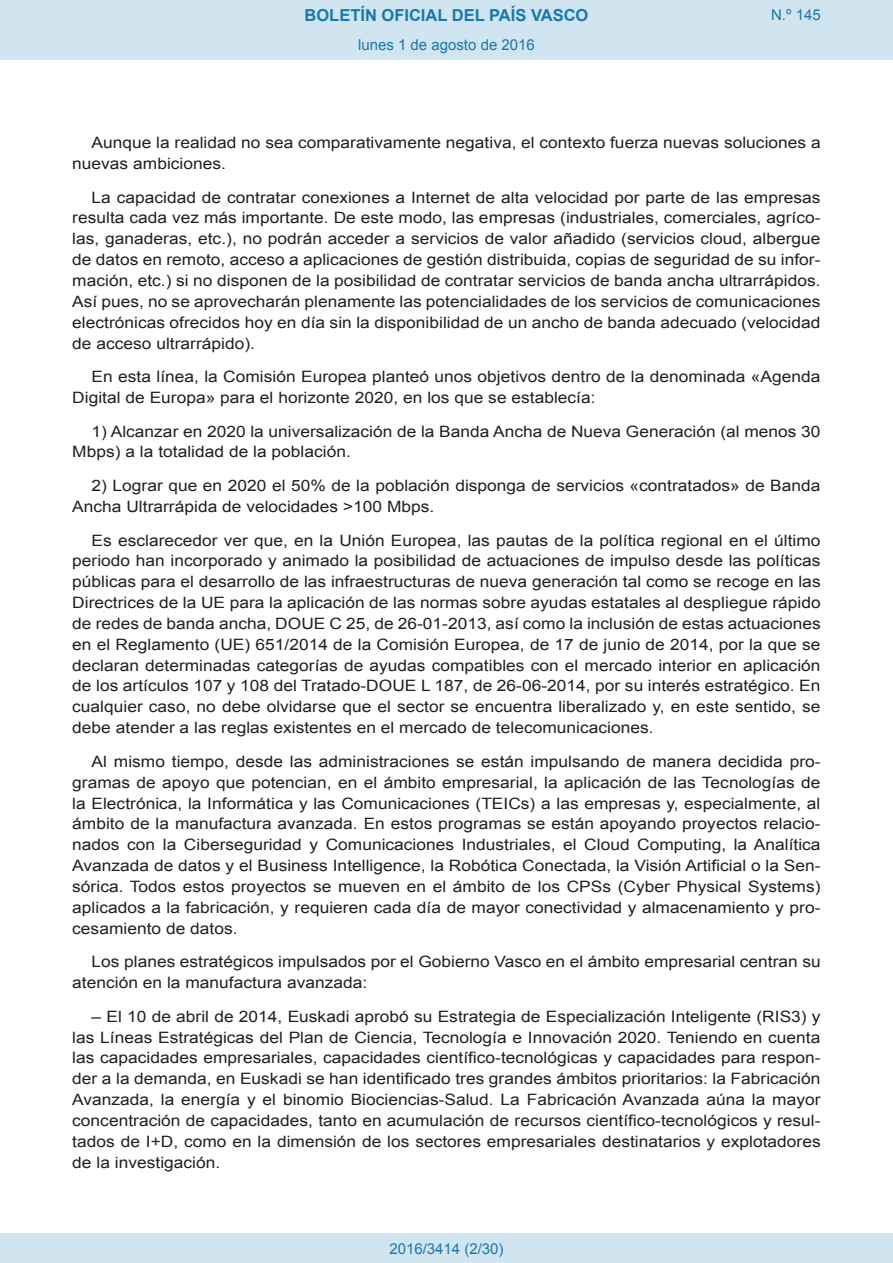
<style>
.page{position:relative;width:893px;height:1263px;background:#fff}
.page>*{position:absolute;margin:0;border:0;box-sizing:border-box;transform-origin:0 0}
.t1{font:700 16.5px "Arial";color:#1879ad}
.BOPVDetalle{font:15.6px/20.9px "Arial";color:#231f20;scale:1.11 1}
.Paginacion_Centro{font:15px "Arial";color:#1879ad}
</style>
<div class="page">
<div style="left:0;top:0;width:893px;height:60px;background:#d0e5f0"></div>
<div style="left:0;top:1233px;width:893px;height:30px;background:#d0e5f0"></div>
<p class="t1" style="left:305px;top:4px;width:285px">BOLETÍN OFICIAL DEL PAÍS VASCO</p>
<p class="Paginacion_Centro" style="left:358px;top:35px;width:178px">lunes 1 de agosto de 2016</p>
<p class="Paginacion_Centro" style="left:771px;top:5px;width:51px">N.º 145</p>
<p class="BOPVDetalle" style="left:72px;top:132px;width:676px;text-indent:19px">Aunque la realidad no sea comparativamente negativa, el contexto fuerza nuevas soluciones a nuevas ambiciones.</p>
<p class="BOPVDetalle" style="left:72px;top:187px;width:676px;text-align:justify;text-indent:19px">La capacidad de contratar conexiones a Internet de alta velocidad por parte de las empresas resulta cada vez más importante. De este modo, las empresas (industriales, comerciales, agríco&shy;las, ganaderas, etc.), no podrán acceder a servicios de valor añadido (servicios cloud, albergue de datos en remoto, acceso a aplicaciones de gestión distribuida, copias de seguridad de su infor&shy;mación, etc.) si no disponen de la posibilidad de contratar servicios de banda ancha ultrarrápidos.<br>Así pues, no se aprovecharán plenamente las potencialidades de los servicios de comunicaciones electrónicas ofrecidos hoy en día sin la disponibilidad de un ancho de banda adecuado (velocidad de acceso ultrarrápido).</p>
<p class="BOPVDetalle" style="left:72px;top:366px;width:675px;text-indent:19px">En esta línea, la Comisión Europea planteó unos objetivos dentro de la denominada «Agenda<br>Digital de Europa» para el horizonte 2020, en los que se establecía:</p>
<p class="BOPVDetalle" style="left:72px;top:421px;width:676px;text-indent:19px">1) Alcanzar en 2020 la universalización de la Banda Ancha de Nueva Generación (al menos 30<br>Mbps) a la totalidad de la población.</p>
<p class="BOPVDetalle" style="left:72px;top:475px;width:675px;text-indent:19px">2) Lograr que en 2020 el 50% de la población disponga de servicios «contratados» de Banda<br>Ancha Ultrarrápida de velocidades &gt;100 Mbps.</p>
<p class="BOPVDetalle" style="left:72px;top:530px;width:676px;text-align:justify;text-indent:19px">Es esclarecedor ver que, en la Unión Europea, las pautas de la política regional en el último periodo han incorporado y animado la posibilidad de actuaciones de impulso desde las políticas públicas para el desarrollo de las infraestructuras de nueva generación tal como se recoge en las Directrices de la UE para la aplicación de las normas sobre ayudas estatales al despliegue rápido de redes de banda ancha, DOUE C 25, de 26-01-2013, así como la inclusión de estas actuaciones en el Reglamento (UE) 651/2014 de la Comisión Europea, de 17 de junio de 2014, por la que se declaran determinadas categorías de ayudas compatibles con el mercado interior en aplicación de los artículos 107 y 108 del Tratado-DOUE L 187, de 26-06-2014, por su interés estratégico. En cualquier caso, no debe olvidarse que el sector se encuentra liberalizado y, en este sentido, se debe atender a las reglas existentes en el mercado de telecomunicaciones.</p>
<p class="BOPVDetalle" style="left:72px;top:751px;width:676px;text-align:justify;text-indent:19px">Al mismo tiempo, desde las administraciones se están impulsando de manera decidida pro&shy;gramas de apoyo que potencian, en el ámbito empresarial, la aplicación de las Tecnologías de la Electrónica, la Informática y las Comunicaciones (TEICs) a las empresas y, especialmente, al ámbito de la manufactura avanzada. En estos programas se están apoyando proyectos relacio&shy;nados con la Ciberseguridad y Comunicaciones Industriales, el Cloud Computing, la Analítica Avanzada de datos y el Business Intelligence, la Robótica Conectada, la Visión Artificial o la Sen&shy;sórica. Todos estos proyectos se mueven en el ámbito de los CPSs (Cyber Physical Systems) aplicados a la fabricación, y requieren cada día de mayor conectividad y almacenamiento y pro&shy;cesamiento de datos.</p>
<p class="BOPVDetalle" style="left:72px;top:951px;width:676px;text-indent:19px">Los planes estratégicos impulsados por el Gobierno Vasco en el ámbito empresarial centran su atención en la manufactura avanzada:</p>
<p class="BOPVDetalle" style="left:72px;top:1006px;width:676px;text-align:justify;text-indent:19px">– El 10 de abril de 2014, Euskadi aprobó su Estrategia de Especialización Inteligente (RIS3) y las Líneas Estratégicas del Plan de Ciencia, Tecnología e Innovación 2020. Teniendo en cuenta las capacidades empresariales, capacidades científico-tecnológicas y capacidades para respon&shy;der a la demanda, en Euskadi se han identificado tres grandes ámbitos prioritarios: la Fabricación Avanzada, la energía y el binomio Biociencias-Salud. La Fabricación Avanzada aúna la mayor concentración de capacidades, tanto en acumulación de recursos científico-tecnológicos y resul&shy;tados de I+D, como en la dimensión de los sectores empresariales destinatarios y explotadores de la investigación.</p>
<p class="Paginacion_Centro" style="left:389px;top:1238px;width:116px">2016/3414 (2/30)</p>
</div>
